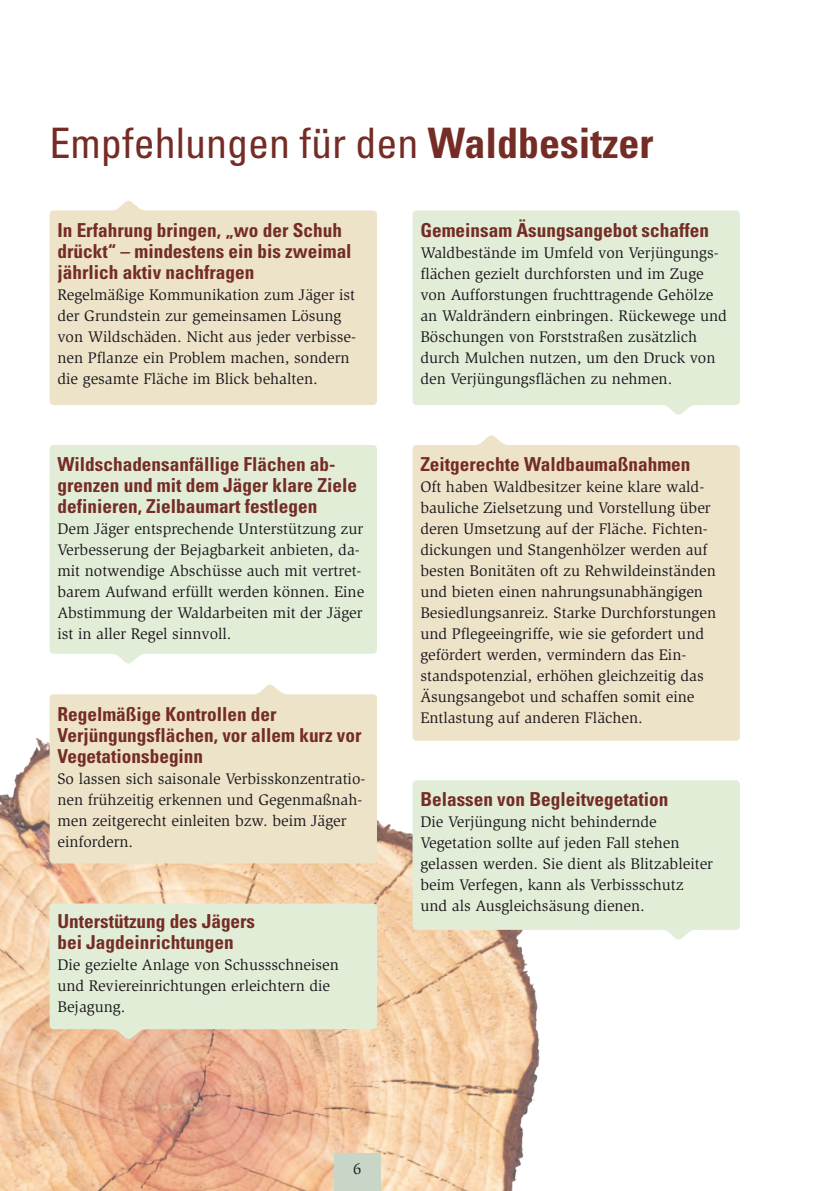
<style>
.page{position:relative;width:819px;height:1191px;background:#fff}
.page>*{position:absolute;margin:0;border:0;box-sizing:border-box;transform-origin:0 0}
.t1{font:condensed 42px "Univers LT";color:#742c25}
.t2{font:700 condensed 19.25px/21px "Univers LT";color:#742c25}
.t3{font:15.75px/21px "Slimbach LT";color:#1a171c}
.s1{font-weight:700}
</style>
<div class="page">
<img style="left:0;top:616px;width:653px;height:575px">
<div style="left:50px;top:200px;width:327px;height:205px;background:#ede3c9"></div>
<div style="left:412px;top:210px;width:327px;height:205px;background:#e2edd7"></div>
<div style="left:50px;top:445px;width:327px;height:220px;background:#e2edd7"></div>
<div style="left:412px;top:435px;width:327px;height:305px;background:#ede3c9"></div>
<div style="left:50px;top:683px;width:327px;height:180px;background:#ede3c9"></div>
<svg style="left:50px;top:903px;width:327px;height:137px;background:#e2e8d1"></svg>
<svg style="left:412px;top:780px;width:327px;height:161px;background:#e3ecd7"></svg>
<div style="left:334px;top:1153px;width:46px;height:38px;background:#c7d6c7"></div>
<p class="t1" style="left:50px;top:116px;width:605px">Empfehlungen für den <span class="s1">Waldbesitzer</span></p>
<p class="t2" style="left:57px;top:219px;width:296px">In Erfahrung bringen, „wo der Schuh drückt“ – mindestens ein bis zweimal jährlich aktiv nachfragen</p>
<p class="t3" style="left:57px;top:284px;width:300px">Regelmäßige Kommunikation zum Jäger ist der Grundstein zur gemeinsamen Lösung von Wildschäden. Nicht aus jeder verbisse&shy;nen Pflanze ein Problem machen, sondern die gesamte Fläche im Blick behalten.</p>
<p class="t2" style="left:420px;top:219px;width:290px">Gemeinsam Äsungsangebot schaffen</p>
<p class="t3" style="left:420px;top:242px;width:308px">Waldbestände im Umfeld von Verjüngungs&shy;flächen gezielt durchforsten und im Zuge von Aufforstungen fruchttragende Gehölze an Waldrändern einbringen. Rückewege und Böschungen von Forststraßen zusätzlich durch Mulchen nutzen, um den Druck von den Verjüngungsflächen zu nehmen.</p>
<p class="t2" style="left:57px;top:453px;width:301px">Wildschadensanfällige Flächen ab&shy;grenzen und mit dem Jäger klare Ziele definieren, Zielbaumart festlegen</p>
<p class="t3" style="left:57px;top:518px;width:308px">Dem Jäger entsprechende Unterstützung zur Verbesserung der Bejagbarkeit anbieten, da&shy;mit notwendige Abschüsse auch mit vertret&shy;barem Aufwand erfüllt werden können. Eine Abstimmung der Waldarbeiten mit der Jäger ist in aller Regel sinnvoll.</p>
<p class="t2" style="left:420px;top:453px;width:272px">Zeitgerechte Waldbaumaßnahmen</p>
<p class="t3" style="left:420px;top:476px;width:297px">Oft haben Waldbesitzer keine klare wald&shy;bauliche Zielsetzung und Vorstellung über deren Umsetzung auf der Fläche. Fichten&shy;dickungen und Stangenhölzer werden auf besten Bonitäten oft zu Rehwildeinständen und bieten einen nahrungsunabhängigen Besiedlungsanreiz. Starke Durchforstungen und Pflegeeingriffe, wie sie gefordert und gefördert werden, vermindern das Ein&shy;standspotenzial, erhöhen gleichzeitig das Äsungsangebot und schaffen somit eine</p>
<p class="t2" style="left:57px;top:704px;width:221px">Regelmäßige Kontrollen der</p>
<p class="t3" style="left:420px;top:707px;width:224px">Entlastung auf anderen Flächen.</p>
<p class="t2" style="left:57px;top:725px;width:305px">Verjüngungsflächen, vor allem kurz vor<br>Vegetationsbeginn</p>
<p class="t3" style="left:57px;top:768px;width:309px">So lassen sich saisonale Verbisskonzentratio&shy;nen frühzeitig erkennen und Gegenmaßnah&shy;men zeitgerecht einleiten bzw. beim Jäger einfordern.</p>
<p class="t2" style="left:420px;top:789px;width:249px">Belassen von Begleitvegetation</p>
<p class="t3" style="left:420px;top:811px;width:294px">Die Verjüngung nicht behindernde Vegetation sollte auf jeden Fall stehen gelassen werden. Sie dient als Blitzableiter beim Verfegen, kann als Verbissschutz und als Ausgleichsäsung dienen.</p>
<p class="t2" style="left:57px;top:910px;width:199px">Unterstützung des Jägers bei Jagdeinrichtungen</p>
<p class="t3" style="left:57px;top:954px;width:283px">Die gezielte Anlage von Schussschneisen und Reviereinrichtungen erleichtern die<br>Bejagung.</p>
<p class="t3" style="left:353px;top:1158px;width:10px">6</p>
</div>
